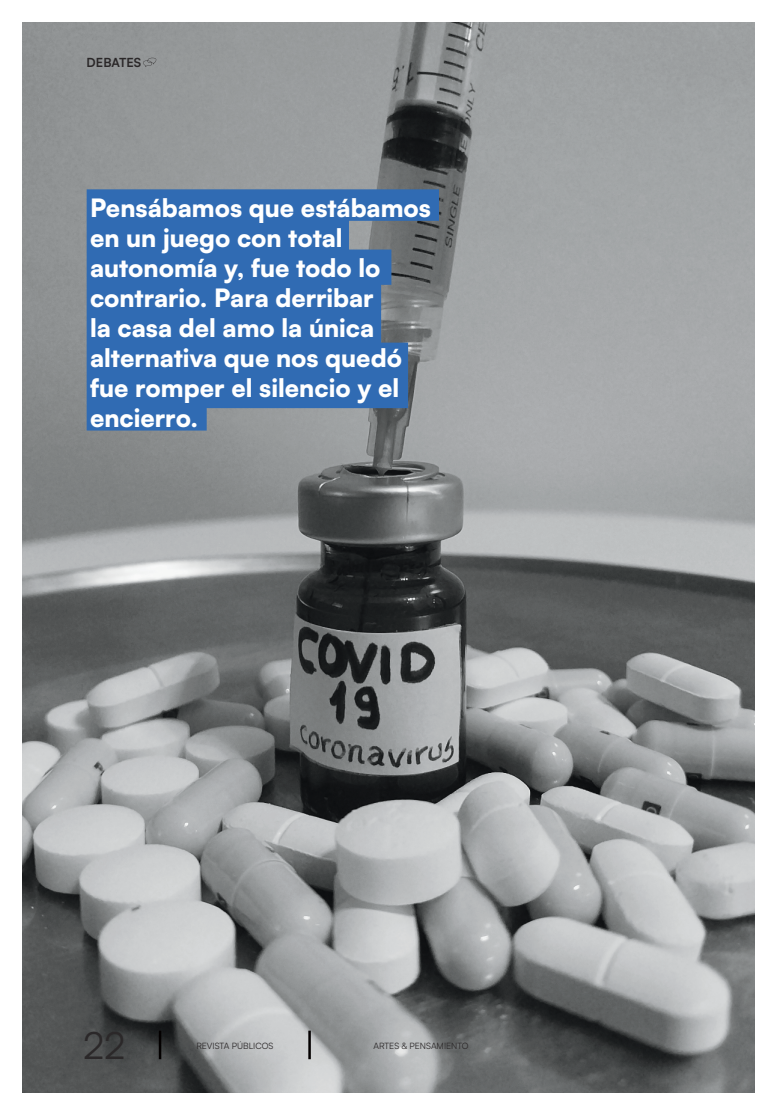
<style>
.page{position:relative;width:780px;height:1117px;background:#fff}
.page>*{position:absolute;margin:0;border:0;box-sizing:border-box;transform-origin:0 0}
.t1{font:37.5px "Satoshi";color:#2b2829}
.t2{font:900 25px/30px "Satoshi";color:#fff}
.t3{font:700 12.5px "Satoshi";color:#2b2829}
.t4{font:8.75px "Satoshi";color:#2b2829}
</style>
<div class="page">
<img style="left:22px;top:22px;width:732px;height:1069px">
<hr style="left:308px;top:1030px;width:3px;height:28px;background:#030000">
<hr style="left:159px;top:1030px;width:2px;height:28px;background:#030000">
<svg style="left:143px;top:58px;width:13px;height:9px"></svg>
<svg style="left:87px;top:189px;width:352px;height:241px;background:#3e6fab"></svg>
<p class="t3" style="left:87px;top:55px;width:56px">DEBATES</p>
<p class="t2" style="left:90px;top:193px;width:342px">Pensábamos que estábamos en un juego con total autonomía y, fue todo lo contrario. Para derribar<br>la casa del amo la única alternativa que nos quedó fue romper el silencio y el encierro.</p>
<h1 class="t1" style="left:83px;top:1025px;width:44px">22</h1>
<p class="t4" style="left:373px;top:1041px;width:97px">ARTES &amp; PENSAMIENTO</p>
<p class="t4" style="left:196px;top:1041px;width:79px">REVISTA PÚBLICOS</p>
</div>
